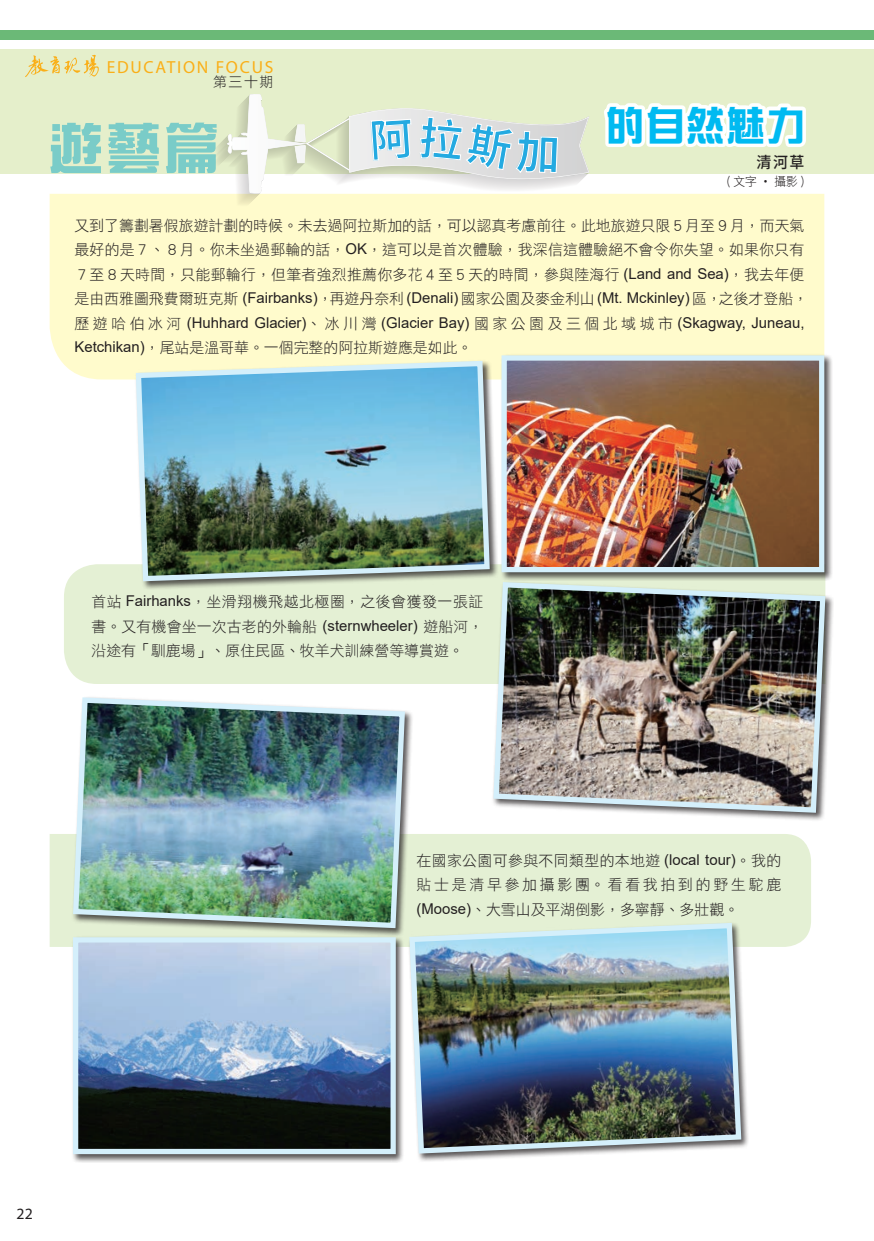
<style>
.page{position:relative;width:874px;height:1241px;background:#fff}
.page>*{position:absolute;margin:0;border:0;box-sizing:border-box;transform-origin:0 0}
.t1{font:900 52.5px "Sing Yi";color:#7accc8}
.t2{font:900 38.5px "Sing Yi";letter-spacing:.1em;color:#00baf1;scale:.95 1}
.t3{font:17.5px "Myriad Pro";letter-spacing:.1em;color:#faaf18}
.t4{font:500 15.75px "Noto Sans Hant";color:#231f20;scale:.95 1}
.t5{font:15.75px "Myriad Pro";color:#231f20}
.t6{font:14.88px/24.5px "DF Li Hei W3 WINP BF";letter-spacing:.01em;color:#231f20;text-align:justify}
.t7{font:14.88px "Arial";color:#231f20}
.t8{font:14px "DF Li Hei W3 WINP BF";color:#231f20}
.t9{font:12.25px "DF Li Hei W3 WINP BF";color:#231f20;scale:.95 1}
.s1{font-family:"Arial"}
.s2{font-family:"DF Li Hei W3 WINP BF"}
</style>
<div class="page">
<div style="left:0;top:50px;width:873px;height:124px;background:#e5efcb"></div>
<img style="left:25px;top:55px;width:74px;height:22px">
<div style="left:0;top:30px;width:873px;height:10px;background:#6bb977"></div>
<div style="left:50px;top:834px;width:760px;height:112px;background:#e4f0d4"></div>
<div style="left:64px;top:564px;width:435px;height:120px;background:#e4f0d4"></div>
<div style="left:50px;top:194px;width:773px;height:185px;background:#fffbcc"></div>
<div style="left:134px;top:359px;width:364px;height:230px;background:#231f20;opacity:.75"></div>
<img style="left:133px;top:358px;width:359px;height:226px">
<svg style="left:598px;top:49px;width:211px;height:304px"></svg>
<div style="left:499px;top:353px;width:333px;height:228px;background:#231f20;opacity:.75"></div>
<img style="left:507px;top:361px;width:310px;height:205px">
<div style="left:501px;top:355px;width:322px;height:217px;border:5px solid #d4effb"></div>
<div style="left:491px;top:580px;width:342px;height:241px;background:#231f20;opacity:.75"></div>
<img style="left:490px;top:579px;width:337px;height:236px">
<div style="left:71px;top:695px;width:342px;height:241px;background:#231f20;opacity:.75"></div>
<img style="left:70px;top:695px;width:337px;height:235px">
<div style="left:71px;top:935px;width:333px;height:227px;background:#231f20;opacity:.75"></div>
<img style="left:79px;top:943px;width:310px;height:204px">
<div style="left:73px;top:937px;width:322px;height:216px;border:5px solid #d4effb"></div>
<div style="left:407px;top:921px;width:342px;height:241px;background:#231f20;opacity:.75"></div>
<img style="left:406px;top:919px;width:337px;height:237px">
<svg style="left:214px;top:94px;width:375px;height:112px"></svg>
<p class="t3" style="left:107px;top:57px;width:168px">EDUCATION FOCUS</p>
<p class="t8" style="left:213px;top:75px;width:62px">第三十期</p>
<h1 class="t1" style="left:50px;top:121px;width:169px">遊藝篇</h1>
<h2 class="t2" style="left:606px;top:105px;width:209px">的自然魅力</h2>
<p class="t4" style="left:756px;top:153px;width:52px">清河草</p>
<p class="t9" style="left:726px;top:175px;width:83px">(文字˙攝影)</p>
<p class="t6" style="left:74px;top:213px;width:734px;text-align:left">又到了籌劃暑假旅遊計劃的時候。未去過阿拉斯加的話，可以認真考慮前往。此地旅遊只限５月至９月，而天氣最好的是７、８月。你未坐過郵輪的話，<span class="s1">OK</span>，這可以是首次體驗，我深信這體驗絕不會令你失望。如果你只有７至８天時間，只能郵輪行，但筆者強烈推薦你多花４至５天的時間，參與陸海行 <span class="s1">(Land and Sea)</span>，我去年便是由西雅圖飛費爾班克斯 <span class="s1">(Fairbanks)</span>，再遊丹奈利<span class="s1">(Denali)</span>國家公園及麥金利山<span class="s1">(Mt. Mckinley)</span>區，之後才登船，</p>
<p class="t7" style="left:74px;top:312px;width:731px"><span class="s2">歷遊哈伯冰河</span> (Huhhard Glacier)<span class="s2">、冰川灣</span> (Glacier Bay) <span class="s2">國家公園及三個北域城市</span> (Skagway, Juneau,</p>
<p class="t6" style="left:74px;top:335px;width:399px"><span class="s1">Ketchikan)</span>，尾站是溫哥華。一個完整的阿拉斯遊應是如此。</p>
<p class="t6" style="left:91px;top:589px;width:393px">首站 <span class="s1">Fairhanks</span>，坐滑翔機飛越北極圈，之後會獲發一張証書。又有機會坐一次古老的外輪船 <span class="s1">(sternwheeler)</span> 遊船河，沿途有「馴鹿場」、原住民區、牧羊犬訓練營等導賞遊。</p>
<p class="t6" style="left:416px;top:847px;width:366px">在國家公園可參與不同類型的本地遊 <span class="s1">(local tour)</span>。我的貼士是清早參加攝影團。看看我拍到的野生駝鹿<span class="s1">(Moose)</span>、大雪山及平湖倒影，多寧靜、多壯觀。</p>
<p class="t5" style="left:17px;top:1204px;width:18px">22</p>
</div>
